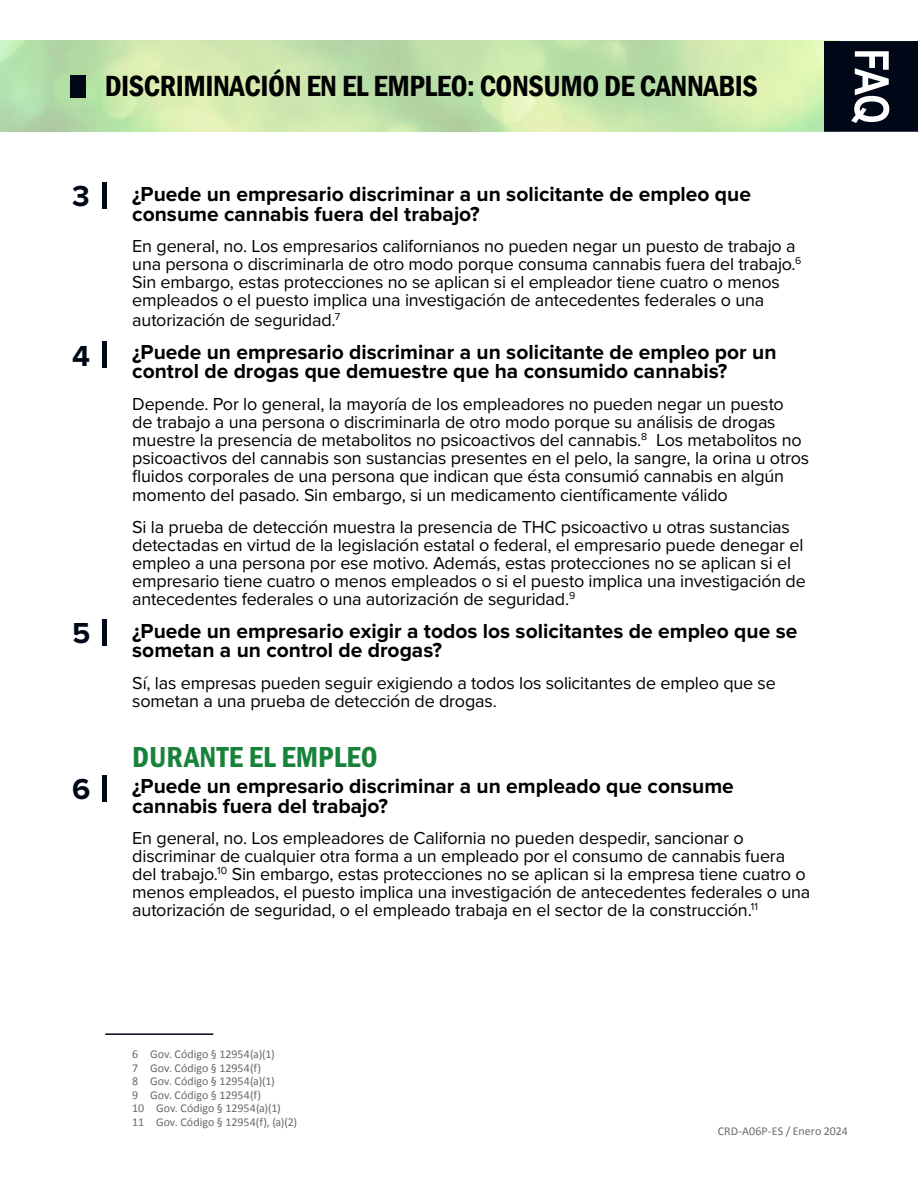
<style>
.page{position:relative;width:918px;height:1188px;background:#fff}
.page>*{position:absolute;margin:0;border:0;box-sizing:border-box;transform-origin:0 0}
.t1{font:600 condensed 30px "Franklin Gothic";letter-spacing:-.015em;color:#000}
.t2{font:30px "Franklin Gothic URW Con Dem";color:#18823a}
.t3{font:700 30px "Proxima Nova";color:#000818}
.t4{font:700 21px "Proxima Nova";color:#000}
.t5{font:18px/18px "Proxima Nova";letter-spacing:-.01em;color:#000}
.t6{font:12px "Calibri";color:#696a6d}
.t7{font:10.5px "Proxima Nova";color:#000}
.s1{font-size:18px}
</style>
<div class="page">
<img style="left:0;top:40px;width:839px;height:92px">
<svg style="left:824px;top:41px;width:94px;height:91px;background:#252c3a"></svg>
<div style="left:70px;top:75px;width:16px;height:22px;background:#000818"></div>
<div style="left:102px;top:342px;width:5px;height:26px;background:#000818"></div>
<div style="left:102px;top:620px;width:5px;height:26px;background:#000818"></div>
<hr style="left:105px;top:1033px;width:108px;height:2px;background:#000818">
<div style="left:102px;top:183px;width:5px;height:26px;background:#000818"></div>
<div style="left:102px;top:776px;width:5px;height:26px;background:#000818"></div>
<p class="t1" style="left:105px;top:66px;width:655px">DISCRIMINACIÓN EN EL EMPLEO: CONSUMO DE CANNABIS</p>
<h3 class="t3" style="left:72px;top:179px;width:19px">3</h3>
<h3 class="t3" style="left:72px;top:338px;width:19px">4</h3>
<h3 class="t3" style="left:72px;top:616px;width:20px">5</h3>
<h3 class="t3" style="left:72px;top:772px;width:20px">6</h3>
<h3 class="t4" style="left:132px;top:182px;width:620px">¿Puede un empresario discriminar a un solicitante de empleo que</h3>
<h3 class="t4" style="left:132px;top:202px;width:349px">consume cannabis fuera del trabajo?</h3>
<p class="t5" style="left:132px;top:236px;width:671px">En general, no. Los empresarios californianos no pueden negar un puesto de trabajo a una persona o discriminarla de otro modo porque consuma cannabis fuera del trabajo.<sup>6<br></sup>Sin embargo, estas protecciones no se aplican si el empleador tiene cuatro o menos empleados o el puesto implica una investigación de antecedentes federales o una autorización de seguridad.<sup>7</sup></p>
<h3 class="t4" style="left:132px;top:340px;width:646px">¿Puede un empresario discriminar a un solicitante de empleo por un</h3>
<h3 class="t4" style="left:132px;top:359px;width:597px">control de drogas que demuestre que ha consumido cannabis?</h3>
<p class="t5" style="left:132px;top:394px;width:653px">Depende. Por lo general la, mayoría de los empleadores no pueden negar un puesto de trabajo a una persona o discriminarla de otro modo porque su análisis de drogas muestre la presencia de metabolitos no psicoactivos del cannabis.<sup>8</sup></p>
<p class="t5" style="left:132px;top:430px;width:678px;line-height:18.5px;text-indent:524px">Los metabolitos no psicoactivos del cannabis son sustancias presentes en el pelo la, sangre la, orina u otros fluidos corporales de una persona que indican que ésta consumió cannabis en algún momento del pasado. Sin embargo, si un medicamento científicamente válido</p>
<p class="t5" style="left:132px;top:517px;width:675px">Si la prueba de detección muestra la presencia de THC psicoactivo u otras sustancias detectadas en virtud de la legislación estatal o federal, el empresario puede denegar el empleo a una persona por ese motivo. Además, estas protecciones no se aplican si el empresario tiene cuatro o menos empleados o si el puesto implica una investigación de antecedentes federales o una autorización de seguridad.<sup>9</sup></p>
<h3 class="t4" style="left:132px;top:619px;width:667px">¿Puede un empresario exigir a todos los solicitantes de empleo que se</h3>
<h3 class="t4" style="left:132px;top:638px;width:311px">sometan a un control de drogas?</h3>
<p class="t5" style="left:132px;top:673px;width:645px">Sí, las empresas pueden seguir exigiendo a todos los solicitantes de empleo que se sometan a una prueba de detección de drogas.</p>
<h2 class="t2" style="left:132px;top:737px;width:247px">DURANTE EL EMPLEO</h2>
<h3 class="t4" style="left:132px;top:774px;width:603px">¿Puede un empresario discriminar a un empleado que consume</h3>
<h3 class="t4" style="left:132px;top:793px;width:257px">cannabis fuera del trabajo?</h3>
<p class="t5" style="left:132px;top:828px;width:613px">En general, no. Los empleadores de California no pueden despedir, sancionar o</p>
<p class="t5" style="left:132px;top:846px;width:654px">discriminar de cualquier otra forma a un empleado por el consumo de cannabis fuera</p>
<p class="t5" style="left:232px;top:864px;width:575px">Sin embargo, estas protecciones no se aplican si la empresa tiene cuatro o</p>
<p class="t7" style="left:214px;top:863px;width:15px"><span class="s1">.</span>10</p>
<p class="t5" style="left:132px;top:864px;width:680px">del trabajo<br>menos empleados, el puesto implica una investigación de antecedentes federales o una</p>
<p class="t7" style="left:748px;top:899px;width:12px"><span class="s1">.</span>11</p>
<p class="t5" style="left:132px;top:900px;width:617px">autorización de seguridad o, el empleado trabaja en el sector de la construcción</p>
<p class="t6" style="left:132px;top:1047px;width:8px">6</p>
<p class="t6" style="left:150px;top:1047px;width:126px">Gov. Código § 1 2 9 5 4 (1)(a(</p>
<p class="t6" style="left:132px;top:1061px;width:8px">7</p>
<p class="t6" style="left:150px;top:1061px;width:112px">Gov. Código § 12954 (f(</p>
<p class="t6" style="left:132px;top:1074px;width:8px">8</p>
<p class="t6" style="left:150px;top:1074px;width:126px">Gov. Código § 1 2 9 5 4 (1)(a(</p>
<p class="t6" style="left:132px;top:1088px;width:8px">9</p>
<p class="t6" style="left:150px;top:1088px;width:112px">Gov. Código § 12954 (f(</p>
<p class="t6" style="left:132px;top:1101px;width:14px">10</p>
<p class="t6" style="left:132px;top:1115px;width:13px">11</p>
<p class="t6" style="left:156px;top:1101px;width:126px">Gov. Código § 1 2 9 5 4 (1)(a(</p>
<p class="t6" style="left:156px;top:1115px;width:143px">G o v . C ó d i g o § 1 2 9 5 4 (2)(a(,)f(</p>
<p class="t6" style="left:718px;top:1124px;width:131px">CRD A- 06 -P ES / Enero 2024</p>
</div>
